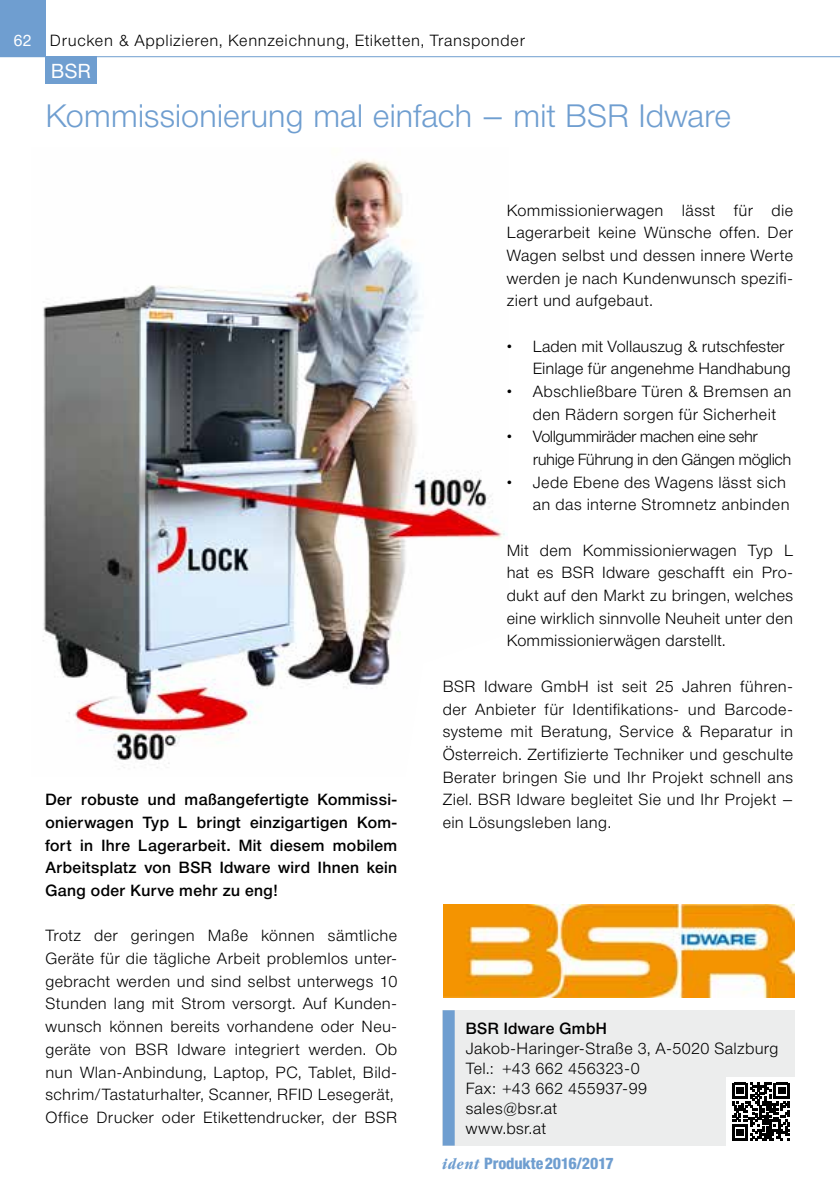
<style>
.page{position:relative;width:840px;height:1191px;background:#fff}
.page>*{position:absolute;margin:0;border:0;box-sizing:border-box;transform-origin:0 0}
.t1{font:300 32px "Neue Helvetica BQ";letter-spacing:-.005em;color:#6f9ed0}
.t2{font:20px "Neue Helvetica BQ";color:#fff}
.t3{font:300 16px/22.6px "Neue Helvetica BQ";letter-spacing:.02em;color:#000}
.t4{font:500 16px/22.6px "Neue Helvetica BQ";letter-spacing:.025em;color:#000;text-align:justify}
.t5{font:300 16px/22.6px "Neue Helvetica BQ";color:#000}
.t6{font:300 16px/22.6px "Neue Helvetica BQ";letter-spacing:-.03em;color:#000}
.t7{font:300 16px "Neue Helvetica BQ";letter-spacing:.04em;color:#000}
.t8{font:800 16px "Neue Helvetica Condensed BQ";letter-spacing:-.01em;color:#6f9ed0}
.s1{font-weight:400;color:#fff}
.s2{font-family:"Garamond";font-weight:700;font-style:italic;font-stretch:condensed}
</style>
<div class="page">
<hr style="left:0;top:56px;width:839px;height:1px;background:#6f9ed0">
<div style="left:0;top:0;width:45px;height:57px;background:#6f9ed0"></div>
<img style="left:43px;top:159px;width:464px;height:609px">
<div style="left:45px;top:57px;width:51px;height:27px;background:#6f9ed0"></div>
<img style="left:443px;top:904px;width:351px;height:94px">
<div style="left:442px;top:1010px;width:352px;height:135px;background:#eceded"></div>
<div style="left:442px;top:1010px;width:12px;height:135px;background:#6f9ed0"></div>
<div style="left:726px;top:1077px;width:68px;height:68px;background:#fff"></div>
<svg style="left:732px;top:1082px;width:57px;height:58px"></svg>
<p class="t7" style="left:14px;top:30px;width:512px"><span class="s1">62</span> Drucken &amp; Applizieren, Kennzeichnung, Etiketten, Transponder</p>
<p class="t2" style="left:51px;top:59px;width:41px">BSR</p>
<h1 class="t1" style="left:45px;top:96px;width:687px">Kommissionierung mal einfach – mit BSR Idware</h1>
<p class="t4" style="left:45px;top:788px;width:353px">Der robuste und maßangefertigte Kommissi&shy;onierwagen Typ L bringt einzigartigen Kom&shy;fort in Ihre Lagerarbeit. Mit diesem mobilem Arbeitsplatz von BSR Idware wird Ihnen kein Gang oder Kurve mehr zu eng!</p>
<p class="t3" style="left:45px;top:924px;width:353px">Trotz der geringen Maße können sämtliche Geräte für die tägliche Arbeit problemlos unter&shy;gebracht werden und sind selbst unterwegs 10<br>Stunden lang mit Strom versorgt. Auf Kunden&shy;wunsch können bereits vorhandene oder Neu&shy;geräte von BSR Idware integriert werden. Ob nun Wlan-Anbindung, Laptop, PC, Tablet, Bild&shy;schrim/Tastaturhalter, Scanner, RFID Lesegerät, Office Drucker oder Etikettendrucker, der BSR</p>
<p class="t3" style="left:506px;top:198px;width:288px;text-align:justify">Kommissionierwagen lässt für die Lagerarbeit keine Wünsche offen. Der Wagen selbst und dessen innere Werte werden je nach Kundenwunsch spezifi&shy;ziert und aufgebaut.</p>
<p class="t5" style="left:532px;top:335px;width:259px;text-indent:-26px">• Laden mit Vollauszug &amp; rutschfester<br>Einlage für angenehme Handhabung</p>
<p class="t3" style="left:532px;top:380px;width:260px;text-indent:-26px">• Abschließbare Türen &amp; Bremsen an den Rädern sorgen für Sicherheit</p>
<p class="t6" style="left:532px;top:425px;width:260px;text-indent:-26px">• Vollgummiräder machen eine sehr ruhige Führung in den Gängen möglich</p>
<p class="t3" style="left:506px;top:471px;width:284px;text-align:right">• Jede Ebene des Wagens lässt sich an das interne Stromnetz anbinden</p>
<p class="t3" style="left:506px;top:539px;width:288px;text-align:justify">Mit dem Kommissionierwagen Typ L hat es BSR Idware geschafft ein Pro&shy;dukt auf den Markt zu bringen, welches eine wirklich sinnvolle Neuheit unter den Kommissionierwägen darstellt.</p>
<p class="t3" style="left:442px;top:675px;width:352px;text-align:justify">BSR Idware GmbH ist seit 25 Jahren führen&shy;der Anbieter für Identifikations- und Barcode&shy;systeme mit Beratung, Service &amp; Reparatur in Österreich. Zertifizierte Techniker und geschulte Berater bringen Sie und Ihr Projekt schnell ans Ziel. BSR Idware begleitet Sie und Ihr Projekt – ein Lösungsleben lang.</p>
<p class="t4" style="left:465px;top:1017px;width:142px">BSR Idware GmbH</p>
<p class="t3" style="left:465px;top:1038px;width:314px;line-height:20px">Jakob-Haringer-Straße 3, A-5020 Salzburg<br>Tel.: +43 662 456323-0<br>Fax: +43 662 455937-99<br>sales@bsr.at<br>www.bsr.at</p>
<p class="t8" style="left:442px;top:1153px;width:173px"><span class="s2">ident</span> Produkte2016/2017</p>
</div>
